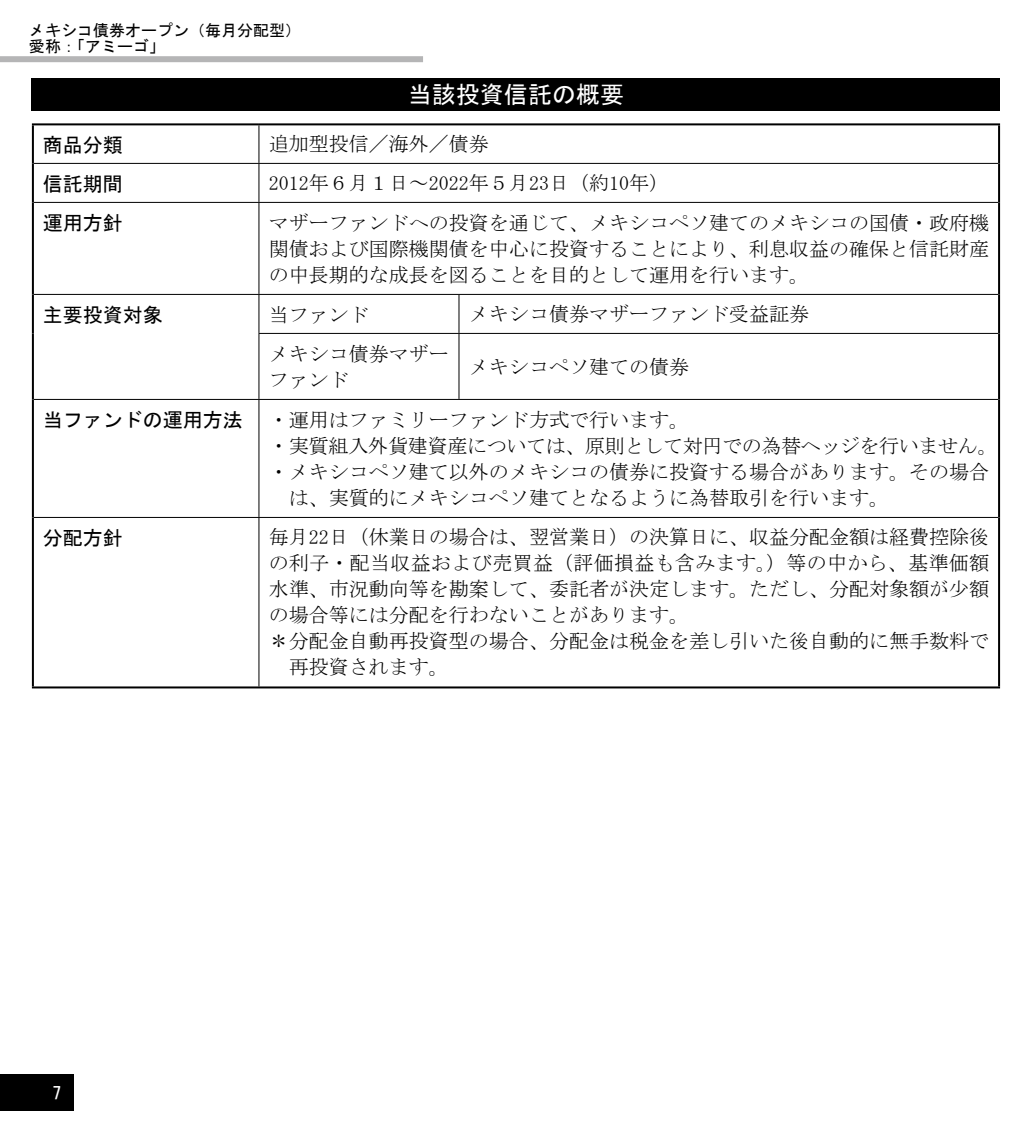
<style>
.page{position:relative;width:1032px;height:1134px;background:#fff}
.page>*{position:absolute;margin:0;border:0;box-sizing:border-box;transform-origin:0 0}
.t1{font:24px "MS Gothic";color:#fff}
.t2{font:20px/26px "MS Mincho";color:#000;text-align:justify}
.t3{font:20px "MS Gothic";color:#000}
.t4{font:16.6px "HGS Gothic E";color:#fff}
.t5{font:16px/16px "MS Gothic";color:#000}
</style>
<div class="page">
<div style="left:0;top:1074px;width:74px;height:37px;background:#000"></div>
<div style="left:0;top:56px;width:423px;height:6px;background:#b5b5b6"></div>
<div style="left:32px;top:78px;width:968px;height:32px;background:#000"></div>
<hr style="left:32px;top:123px;width:227px;height:2px;background:#000">
<hr style="left:32px;top:125px;width:2px;height:38px;background:#000">
<hr style="left:259px;top:123px;width:741px;height:2px;background:#000">
<hr style="left:32px;top:163px;width:2px;height:39px;background:#000">
<hr style="left:32px;top:202px;width:2px;height:92px;background:#000">
<hr style="left:32px;top:294px;width:2px;height:39px;background:#000">
<hr style="left:32px;top:333px;width:2px;height:66px;background:#000">
<hr style="left:32px;top:399px;width:2px;height:118px;background:#000">
<hr style="left:32px;top:517px;width:2px;height:169px;background:#000">
<hr style="left:32px;top:686px;width:968px;height:2px;background:#000">
<hr style="left:998px;top:125px;width:2px;height:38px;background:#000">
<hr style="left:998px;top:163px;width:2px;height:39px;background:#000">
<hr style="left:998px;top:202px;width:2px;height:92px;background:#000">
<hr style="left:998px;top:294px;width:2px;height:39px;background:#000">
<hr style="left:998px;top:333px;width:2px;height:66px;background:#000">
<hr style="left:998px;top:399px;width:2px;height:118px;background:#000">
<hr style="left:998px;top:517px;width:2px;height:169px;background:#000">
<hr style="left:258px;top:125px;width:1px;height:38px;background:#000">
<hr style="left:34px;top:163px;width:425px;height:1px;background:#000">
<hr style="left:258px;top:164px;width:1px;height:38px;background:#000">
<hr style="left:459px;top:163px;width:539px;height:1px;background:#000">
<hr style="left:34px;top:202px;width:425px;height:1px;background:#000">
<hr style="left:258px;top:203px;width:1px;height:91px;background:#000">
<hr style="left:459px;top:202px;width:539px;height:1px;background:#000">
<hr style="left:34px;top:294px;width:425px;height:1px;background:#000">
<hr style="left:258px;top:295px;width:1px;height:38px;background:#000">
<hr style="left:459px;top:294px;width:539px;height:1px;background:#000">
<hr style="left:458px;top:295px;width:1px;height:38px;background:#000">
<hr style="left:258px;top:333px;width:201px;height:1px;background:#000">
<hr style="left:258px;top:334px;width:1px;height:65px;background:#000">
<hr style="left:459px;top:333px;width:539px;height:1px;background:#000">
<hr style="left:458px;top:334px;width:1px;height:65px;background:#000">
<hr style="left:34px;top:399px;width:425px;height:1px;background:#000">
<hr style="left:258px;top:400px;width:1px;height:117px;background:#000">
<hr style="left:459px;top:399px;width:539px;height:1px;background:#000">
<hr style="left:34px;top:517px;width:425px;height:1px;background:#000">
<hr style="left:258px;top:518px;width:1px;height:168px;background:#000">
<hr style="left:459px;top:517px;width:539px;height:1px;background:#000">
<p class="t5" style="left:29px;top:23px;width:273px">メキシコ債券オープン（毎月分配型）愛称：「アミーゴ」</p>
<p class="t1" style="left:408px;top:82px;width:217px">当該投資信託の概要</p>
<p class="t3" style="left:43px;top:134px;width:81px">商品分類</p>
<p class="t2" style="left:269px;top:131px;width:221px">追加型投信／海外／債券</p>
<p class="t3" style="left:43px;top:173px;width:81px">信託期間</p>
<p class="t2" style="left:269px;top:170px;width:401px">2012年６月１日～2022年５月23日（約10年）</p>
<p class="t3" style="left:43px;top:212px;width:81px">運用方針</p>
<p class="t2" style="left:269px;top:209px;width:721px">マザーファンドへの投資を通じて、メキシコペソ建てのメキシコの国債・政府機関債および国際機関債を中心に投資することにより、利息収益の確保と信託財産の中長期的な成長を図ることを目的として運用を行います。</p>
<p class="t3" style="left:43px;top:304px;width:121px">主要投資対象</p>
<p class="t2" style="left:269px;top:301px;width:101px">当ファンド</p>
<p class="t2" style="left:469px;top:301px;width:341px">メキシコ債券マザーファンド受益証券</p>
<p class="t2" style="left:269px;top:340px;width:181px">メキシコ債券マザーファンド</p>
<p class="t2" style="left:469px;top:353px;width:221px">メキシコペソ建ての債券</p>
<p class="t3" style="left:43px;top:409px;width:201px">当ファンドの運用方法</p>
<p class="t2" style="left:269px;top:406px;width:421px">・ 運用はファミリーファンド方式で行います。</p>
<p class="t2" style="left:269px;top:432px;width:730px">・ 実質組入外貨建資産については、原則として対円での為替ヘッジを行いません。</p>
<p class="t2" style="left:269px;top:458px;width:721px">・ メキシコペソ建て以外のメキシコの債券に投資する場合があります。その場合</p>
<p class="t2" style="left:289px;top:484px;width:601px">は、実質的にメキシコペソ建てとなるように為替取引を行います。</p>
<p class="t3" style="left:43px;top:527px;width:81px">分配方針</p>
<p class="t2" style="left:269px;top:524px;width:721px">毎月22日（休業日の場合は、翌営業日）の決算日に、収益分配金額は経費控除後</p>
<p class="t2" style="left:269px;top:550px;width:722px">の利子・配当収益および売買益（評価損益も含みます。）等の中から、基準価額</p>
<p class="t2" style="left:269px;top:576px;width:722px">水準、市況動向等を勘案して、委託者が決定します。ただし、分配対象額が少額</p>
<p class="t2" style="left:269px;top:602px;width:422px">の場合等には分配を行わないことがあります。</p>
<p class="t2" style="left:269px;top:628px;width:722px">＊ 分配金自動再投資型の場合、分配金は税金を差し引いた後自動的に無手数料で</p>
<p class="t2" style="left:289px;top:654px;width:161px">再投資されます。</p>
<p class="t4" style="left:52px;top:1085px;width:11px">7</p>
</div>
